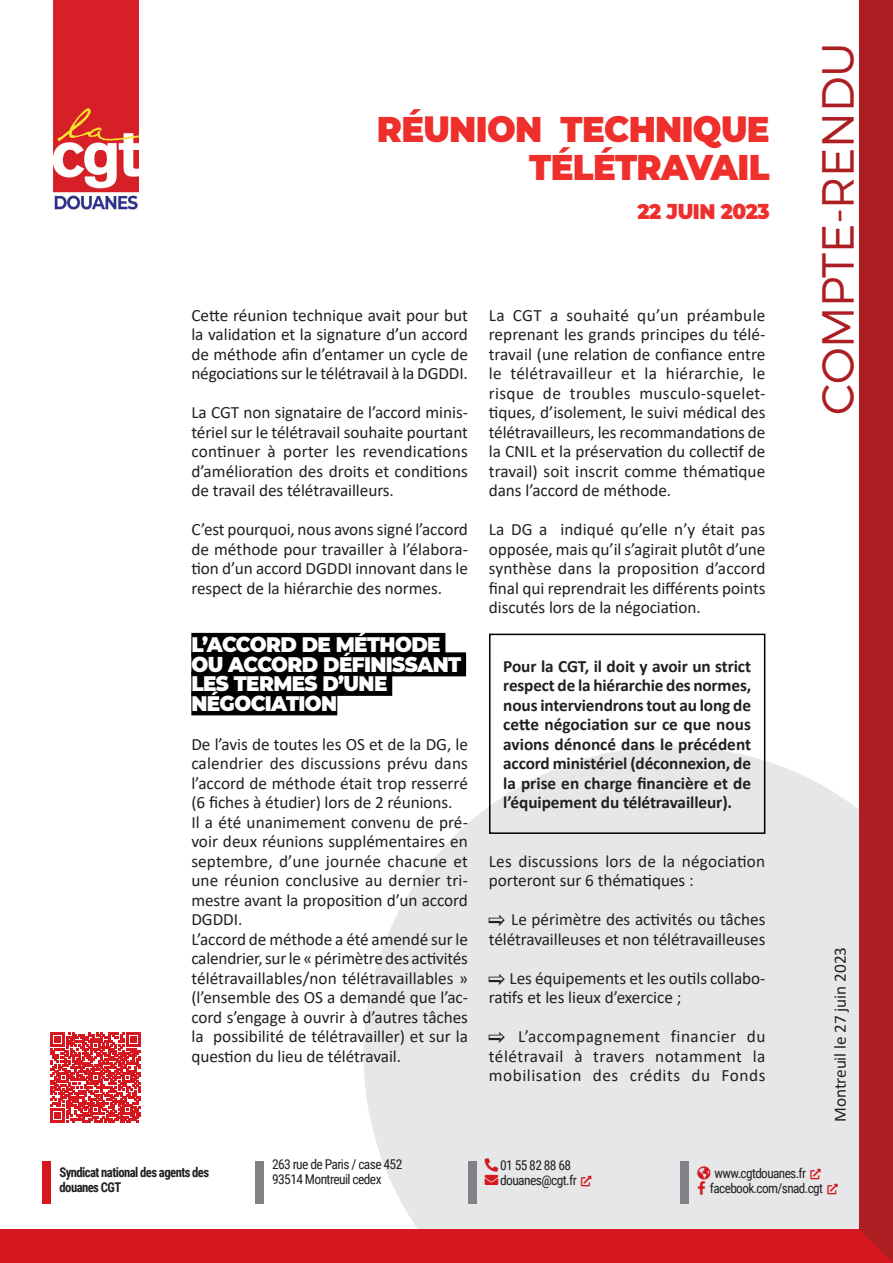
<style>
.page{position:relative;width:893px;height:1263px;background:#fff}
.page>*{position:absolute;margin:0;border:0;box-sizing:border-box;transform-origin:0 0}
.t1{font:300 45px "Montserrat";letter-spacing:-.01em;color:#ad1e22}
.t2{font:900 35.7px/38.5px "Montserrat";letter-spacing:-.02em;color:#ee2f2c;text-align:right;scale:.95 1}
.t3{font:900 21px/19.5px "Montserrat";letter-spacing:-.03em;color:#fff;scale:.95 1}
.t4{font:900 21px "Montserrat";letter-spacing:-.02em;color:#ee2f2c;scale:.95 1}
.t5{font:17.25px/19.5px "Calibri";letter-spacing:-.005em;color:#231f20;text-align:justify}
.t6{font:700 17.25px/19.5px "Calibri";letter-spacing:-.005em;color:#231f20;text-align:justify}
.t7{font:13.5px/15px "Roboto Condensed";letter-spacing:-.045em;color:#231f20}
.t8{font:700 13.5px/15px "Roboto Condensed";letter-spacing:-.045em;color:#231f20;scale:.94 1}
.s1{font-family:"Pointers"}
.s2{color:#d7171f}
</style>
<div class="page">
<svg style="left:364px;top:746px;width:495px;height:483px;background:#e8e9eb"></svg>
<div style="left:43px;top:1161px;width:8px;height:42px;background:#d7171f"></div>
<div style="left:255px;top:1161px;width:9px;height:42px;background:#808285"></div>
<div style="left:468px;top:1161px;width:8px;height:42px;background:#808285"></div>
<div style="left:680px;top:1161px;width:9px;height:42px;background:#808285"></div>
<div style="left:0;top:1229px;width:893px;height:34px;background:#d7171f"></div>
<div style="left:859px;top:0;width:34px;height:1263px;background:#ad1e22"></div>
<img style="left:53px;top:0;width:85px;height:210px">
<div style="left:191px;top:633px;width:254px;height:24px;background:#000"></div>
<div style="left:191px;top:652px;width:275px;height:24px;background:#000"></div>
<div style="left:191px;top:672px;width:201px;height:24px;background:#000"></div>
<div style="left:191px;top:691px;width:146px;height:24px;background:#000"></div>
<svg style="left:51px;top:1032px;width:90px;height:90px"></svg>
<div style="left:489px;top:634px;width:276px;height:200px;border:2px solid #000001"></div>
<svg style="left:485px;top:1158px;width:13px;height:27px"></svg>
<svg style="left:581px;top:1176px;width:10px;height:10px"></svg>
<svg style="left:811px;top:1168px;width:10px;height:11px"></svg>
<svg style="left:697px;top:1166px;width:13px;height:28px"></svg>
<svg style="left:827px;top:1183px;width:11px;height:11px"></svg>
<h2 class="t2" style="left:377px;top:108px;width:415px">RÉUNION TECHNIQUE<br>TÉLÉTRAVAIL</h2>
<p class="t4" style="left:638px;top:196px;width:141px">22 JUIN 2023</p>
<p class="t5" style="left:191px;top:305px;width:278px">Cette réunion technique avait pour but la validation et la signature d’un accord de méthode afin d’entamer un cycle de négociations sur le télétravail à la DGDDI.</p>
<p class="t5" style="left:191px;top:402px;width:278px">La CGT non signataire de l’accord minis&shy;tériel sur le télétravail souhaite pourtant continuer à porter les revendications d’amélioration des droits et conditions de travail des télétravailleurs.</p>
<p class="t5" style="left:191px;top:519px;width:278px">C’est pourquoi, nous avons signé l’accord de méthode pour travailler à l’élabora&shy;tion d’un accord DGDDI innovant dans le respect de la hiérarchie des normes.</p>
<p class="t3" style="left:191px;top:634px;width:286px">L’ACCORD DE MÉTHODE<br>OU ACCORD DÉFINISSANT<br>LES TERM ES D’UNE<br>NÉGOCIATION</p>
<p class="t5" style="left:191px;top:734px;width:278px;text-align:left">De l’avis de toutes les OS et de la DG, le calendrier des discussions prévu dans l’accord de méthode était trop resserré (6 fiches à étudier) lors de 2 réunions.<br>Il a été unanimement convenu de pré&shy;voir deux réunions supplémentaires en septembre, d’une journée chacune et une réunion conclusive au dernier tri&shy;mestre avant la proposition d’un accord DGDDI.<br>L’accord de méthode a été amendé sur le calendrier, sur le « périmètre des activités télétravaillables/non télétravaillables » (l’ensemble des OS a demandé que l’ac&shy;cord s’engage à ouvrir à d’autres tâches la possibilité de télétravailler) et sur la question du lieu de télétravail.</p>
<p class="t5" style="left:489px;top:305px;width:278px">La CGT a souhaité qu’un préambule reprenant les grands principes du télé&shy;travail (une relation de confiance entre le télétravailleur et la hiérarchie, le risque de troubles musculo-squelet&shy;tiques, d’isolement, le suivi médical des télétravailleurs, les recommandations de la CNIL et la préservation du collectif de travail) soit inscrit comme thématique dans l’accord de méthode.</p>
<p class="t5" style="left:489px;top:519px;width:278px">La DG a indiqué qu’elle n’y était pas opposée, mais qu’il s’agirait plutôt d’une synthèse dans la proposition d’accord final qui reprendrait les différents points discutés lors de la négociation.</p>
<p class="t6" style="left:503px;top:656px;width:249px">Pour la CGT, il doit y avoir un strict respect de la hiérarchie des normes, nous interviendrons tout au long de cette négociation sur ce que nous avions dénoncé dans le précédent accord ministériel (déconnexion, de la prise en charge financière et de l’équipement du télétravailleur).</p>
<p class="t5" style="left:489px;top:851px;width:278px">Les discussions lors de la négociation porteront sur 6 thématiques :</p>
<p class="t5" style="left:489px;top:909px;width:278px"><span class="s1">'</span> Le périmètre des activités ou tâches télétravailleuses et non télétravailleuses</p>
<p class="t5" style="left:489px;top:968px;width:278px"><span class="s1">'</span> Les équipements et les outils collabo&shy;ratifs et les lieux d’exercice ;</p>
<p class="t5" style="left:489px;top:1026px;width:278px"><span class="s1">'</span> L’accompagnement financier du télétravail à travers notamment la mobilisation des crédits du Fonds</p>
<h1 class="t1" style="left:810px;top:415px;width:373px;rotate:-90deg">compte-rendu</h1>
<p class="t5" style="left:830px;top:1122px;width:176px;rotate:-90deg">Montreuil le 27 juin 2023</p>
<p class="t8" style="left:60px;top:1164px;width:161px">Syndicat national des agents des douanes CGT</p>
<p class="t7" style="left:272px;top:1156px;width:132px">263 rue de Paris / case 452<br>93514 Montreuil cedex</p>
<p class="t7" style="left:500px;top:1157px;width:93px;text-indent:-15px"><span class="s2">□■●▼</span> 01 55 82 88 68 douanes@cgt.fr <span class="s2">▼■●●■●▼</span></p>
<p class="t7" style="left:697px;top:1165px;width:125px"><span class="s2">●□▲</span> www.cgtdouanes.fr <span class="s2">▼■●●■●▼</span></p>
<p class="t7" style="left:697px;top:1180px;width:142px"><span class="s2">□□</span> facebook.com/snad.cgt <span class="s2">▼■●●■●▼</span></p>
</div>
